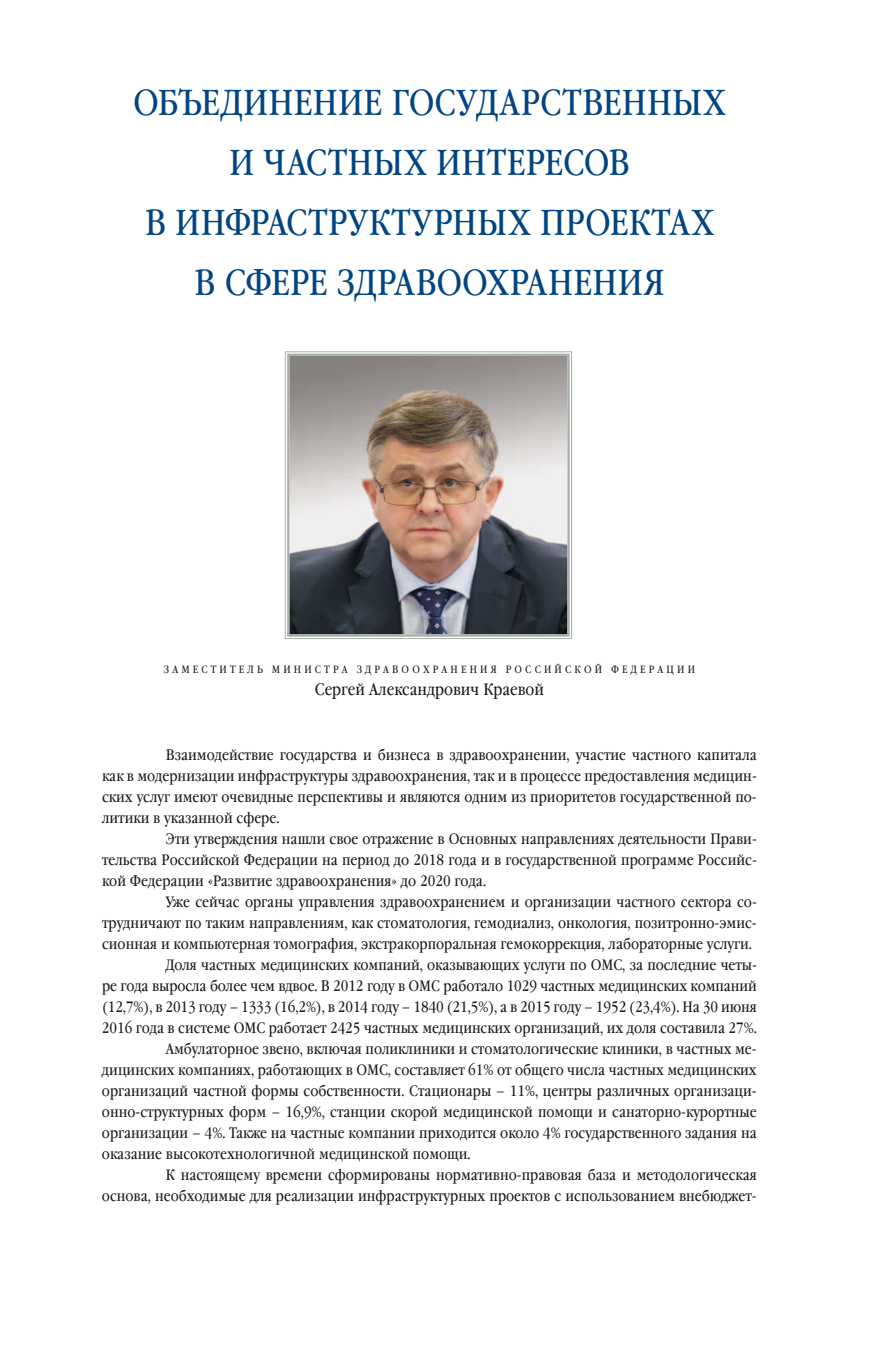
<style>
.page{position:relative;width:893px;height:1361px;background:#fff}
.page>*{position:absolute;margin:0;border:0;box-sizing:border-box;transform-origin:0 0}
.t1{font:36px "Garamond Book Narrow C";color:#004481}
.t2{font:16.5px "Garamond Book Narrow C";color:#1a171c}
.t3{font:15px "Garamond Book Narrow C";color:#1a171c}
.t4{font:10.5px "Garamond Book Narrow C";color:#1a171c}
</style>
<div class="page">
<img style="left:285px;top:351px;width:287px;height:288px">
<div style="left:287px;top:354px;width:283px;height:283px;border:2px solid #a8aeaa"></div>
<h1 class="t1" style="left:133px;top:83px;width:49px">Объединение</h1>
<h1 class="t1" style="left:392px;top:83px;width:24px">государственных</h1>
<h1 class="t1" style="left:229px;top:143px;width:23px">ичастных</h1>
<h1 class="t1" style="left:436px;top:143px;width:23px">интересов</h1>
<h1 class="t1" style="left:145px;top:203px;width:23px">винфраструктурных</h1>
<h1 class="t1" style="left:540px;top:203px;width:23px">проектах</h1>
<h1 class="t1" style="left:194px;top:263px;width:20px">всфере</h1>
<h1 class="t1" style="left:337px;top:263px;width:23px">здравоохранения</h1>
<p class="t4" style="left:164px;top:663px;width:10px">заместитель</p>
<p class="t4" style="left:272px;top:663px;width:22px">М инистра</p>
<p class="t4" style="left:357px;top:663px;width:11px">здравоохранения</p>
<p class="t4" style="left:506px;top:663px;width:20px">Р оссийской</p>
<p class="t4" style="left:611px;top:663px;width:22px">Ф едерации</p>
<p class="t2" style="left:315px;top:680px;width:231px">Сергей Александрович Краевой</p>
<p class="t3" style="left:166px;top:747px;width:593px">Взаимодействие государства и бизнеса в здравоохранении, участие частного капитала</p>
<p class="t3" style="left:102px;top:768px;width:656px">как в модернизации инфраструктуры здравоохранения, так и в процессе предоставления медицин-</p>
<p class="t3" style="left:102px;top:789px;width:656px">ских услуг имеют очевидные перспективы и являются одним из приоритетов государственной по-</p>
<p class="t3" style="left:102px;top:810px;width:179px">литики в указанной сфере.</p>
<p class="t3" style="left:166px;top:831px;width:593px">Эти утверждения нашли свое отражение в Основных направлениях деятельности Прави-</p>
<p class="t3" style="left:102px;top:852px;width:656px">тельства Российской Федерации на период до 2018 года и в государственной программе Российс-</p>
<p class="t3" style="left:102px;top:873px;width:386px">кой Федерации «Развитие здравоохранения» до 2020 года.</p>
<p class="t3" style="left:166px;top:894px;width:593px">Уже сейчас органы управления здравоохранением и организации частного сектора со-</p>
<p class="t3" style="left:102px;top:915px;width:656px">трудничают по таким направлениям, как стоматология, гемодиализ, онкология, позитронно-эмис-</p>
<p class="t3" style="left:102px;top:936px;width:651px">сионная и компьютерная томография, экстракорпоральная гемокоррекция, лабораторные услуги.</p>
<p class="t3" style="left:166px;top:957px;width:593px">Доля частных медицинских компаний, оказывающих услуги по ОМС, за последние четы-</p>
<p class="t3" style="left:102px;top:978px;width:656px">ре года выросла более чем вдвое. В 2012 году в ОМС работало 1029 частных медицинских компаний</p>
<p class="t3" style="left:102px;top:999px;width:656px">(12,7%), в 2013 году – 1333 (16,2%), в 2014 году – 1840 (21,5%), а в 2015 году – 1952 (23,4%). На 30 июня</p>
<p class="t3" style="left:102px;top:1020px;width:656px">2016 года в системе ОМС работает 2425 частных медицинских организаций, их доля составила 27%.</p>
<p class="t3" style="left:166px;top:1041px;width:593px">Амбулаторное звено, включая поликлиники и стоматологические клиники, в частных ме-</p>
<p class="t3" style="left:102px;top:1062px;width:656px">дицинских компаниях, работающих в ОМС, составляет 61% от общего числа частных медицинских</p>
<p class="t3" style="left:102px;top:1083px;width:656px">организаций частной формы собственности. Стационары – 11%, центры различных организаци-</p>
<p class="t3" style="left:102px;top:1104px;width:656px">онно-структурных форм – 16,9%, станции скорой медицинской помощи и санаторно-курортные</p>
<p class="t3" style="left:102px;top:1125px;width:656px">организации – 4%. Также на частные компании приходится около 4% государственного задания на</p>
<p class="t3" style="left:102px;top:1146px;width:370px">оказание высокотехнологичной медицинской помощи.</p>
<p class="t3" style="left:166px;top:1167px;width:593px">К настоящему времени сформированы нормативно-правовая база и методологическая</p>
<p class="t3" style="left:102px;top:1188px;width:656px">основа, необходимые для реализации инфраструктурных проектов с использованием внебюджет-</p>
</div>
